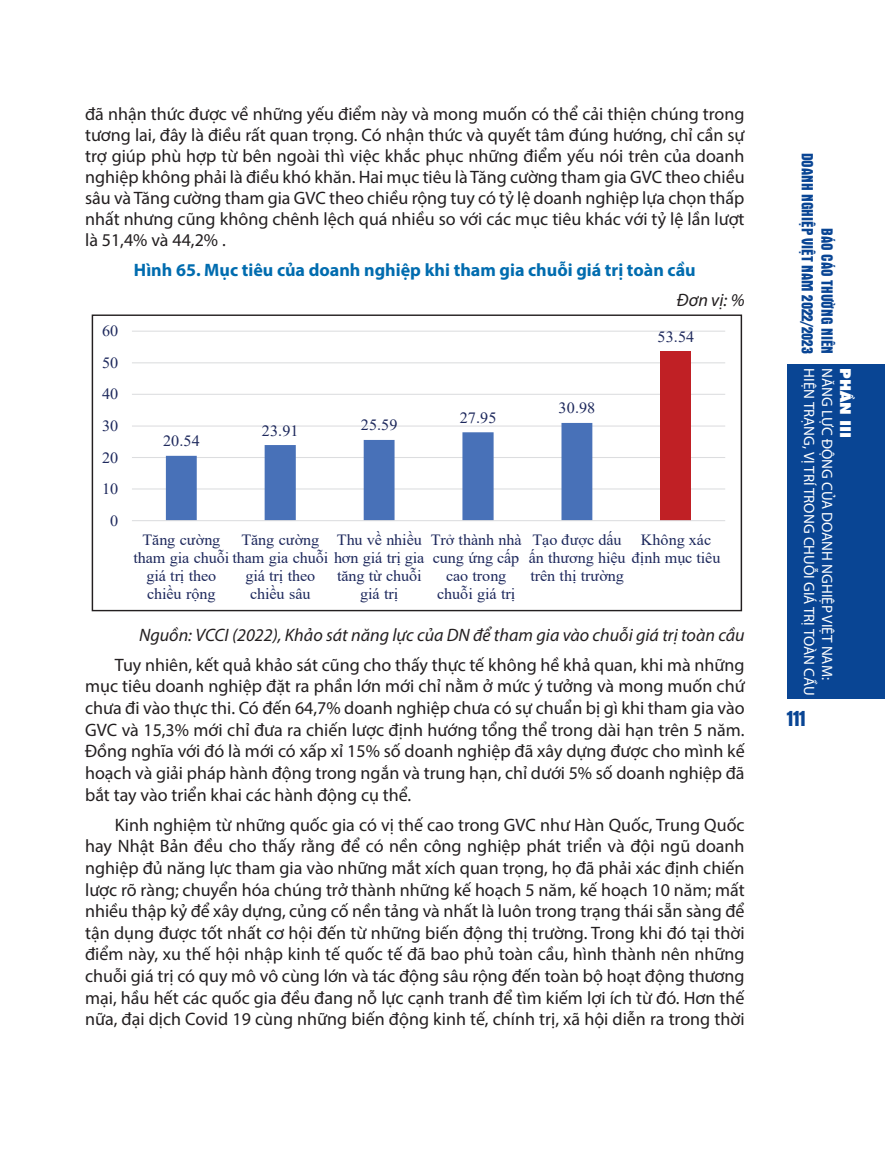
<style>
.page{position:relative;width:885px;height:1153px;background:#fff}
.page>*{position:absolute;margin:0;border:0;box-sizing:border-box;transform-origin:0 0}
.t1{font:22.5px "UTM Aurora";color:#094594}
.t2{font:18px/21.6px "Myriad Pro";color:#231f20;text-align:justify}
.t3{font:italic 18px "Myriad Pro";color:#231f20}
.t4{font:700 18px "Myriad Pro";color:#006caf}
.t5{font:16.5px/19.8px "UTM Aurora";color:#094594;text-align:right}
.t6{font:15.6px/18px "Times New Roman";letter-spacing:-.005em;color:#1d285c;text-align:center;scale:1.04 1}
.t7{font:15px "Myriad Pro";color:#fff}
.t8{font:15px "UTM Futura Extra";color:#fff}
</style>
<div class="page">
<div style="left:787px;top:364px;width:97px;height:334px;background:#094594"></div>
<hr style="left:132px;top:488px;width:593px;height:1px;background:#dcdddf">
<hr style="left:132px;top:457px;width:593px;height:1px;background:#dcdddf">
<hr style="left:132px;top:425px;width:593px;height:1px;background:#dcdddf">
<hr style="left:132px;top:394px;width:593px;height:1px;background:#dcdddf">
<hr style="left:132px;top:362px;width:593px;height:1px;background:#dcdddf">
<hr style="left:132px;top:330px;width:593px;height:2px;background:#dcdddf">
<div style="left:660px;top:351px;width:31px;height:169px;background:#c02025"></div>
<svg style="left:166px;top:423px;width:426px;height:97px"></svg>
<hr style="left:132px;top:520px;width:593px;height:1px;background:#dcdddf">
<p class="t2" style="left:85px;top:103px;width:661px;line-height:21px">đã nhận thức được về những yếu điểm này và mong muốn có thể cải thiện chúng trong tương lai, đây là điều rất quan trọng. Có nhận thức và quyết tâm đúng hướng, chỉ cần sự trợ giúp phù hợp từ bên ngoài thì việc khắc phục những điểm yếu nói trên của doanh nghiệp không phải là điều khó khăn. Hai mục tiêu là Tăng cường tham gia GVC theo chiều sâu và Tăng cường tham gia GVC theo chiều rộng tuy có tỷ lệ doanh nghiệp lựa chọn thấp nhất nhưng cũng không chênh lệch quá nhiều so với các mục tiêu khác với tỷ lệ lần lượt là 51,4% và 44,2% .</p>
<p class="t4" style="left:134px;top:258px;width:563px">Hình 65. Mục tiêu của doanh nghiệp khi tham gia chuỗi giá trị toàn cầu</p>
<p class="t3" style="left:677px;top:289px;width:69px">Đơn vị: %</p>
<p class="t6" style="left:102px;top:321px;width:17px">60</p>
<p class="t6" style="left:102px;top:353px;width:17px">50</p>
<p class="t6" style="left:102px;top:384px;width:17px">40</p>
<p class="t6" style="left:102px;top:416px;width:17px">30</p>
<p class="t6" style="left:102px;top:448px;width:17px">20</p>
<p class="t6" style="left:102px;top:479px;width:17px">10</p>
<p class="t6" style="left:110px;top:511px;width:9px">0</p>
<p class="t6" style="left:163px;top:431px;width:37px">20.54</p>
<p class="t6" style="left:262px;top:421px;width:37px">23.91</p>
<p class="t6" style="left:361px;top:415px;width:37px">25.59</p>
<p class="t6" style="left:459px;top:408px;width:37px">27.95</p>
<p class="t6" style="left:558px;top:398px;width:37px">30.98</p>
<p class="t6" style="left:657px;top:327px;width:37px">53.54</p>
<p class="t6" style="left:337px;top:530px;width:83px">Thu về nhiều</p>
<p class="t6" style="left:337px;top:566px;width:83px">tăng từ chuỗi giá trị</p>
<p class="t6" style="left:430px;top:530px;width:89px">Trở thành nhà cung ứng cấp cao trong chuỗi giá trị</p>
<p class="t6" style="left:528px;top:530px;width:186px;text-align:left">Tạo được dấu<br>ấn thương hiệu định mục tiêu trên thị trường</p>
<p class="t6" style="left:640px;top:530px;width:69px">Không xác</p>
<p class="t6" style="left:143px;top:530px;width:76px">Tăng cường</p>
<p class="t6" style="left:133px;top:548px;width:281px">tham gia chuỗi tham gia chuỗi hơn giá trị gia</p>
<p class="t6" style="left:146px;top:566px;width:69px">giá trị theo</p>
<p class="t6" style="left:147px;top:583px;width:67px">chiều rộng</p>
<p class="t6" style="left:241px;top:530px;width:76px">Tăng cường</p>
<p class="t6" style="left:245px;top:566px;width:69px">giá trị theo chiều sâu</p>
<p class="t3" style="left:139px;top:623px;width:607px">Nguồn: VCCI (2022), Khảo sát năng lực của DN để tham gia vào chuỗi giá trị toàn cầu</p>
<p class="t2" style="left:85px;top:653px;width:661px;text-indent:30px">Tuy nhiên, kết quả khảo sát cũng cho thấy thực tế không hề khả quan, khi mà những mục tiêu doanh nghiệp đặt ra phần lớn mới chỉ nằm ở mức ý tưởng và mong muốn chứ chưa đi vào thực thi. Có đến 64,7% doanh nghiệp chưa có sự chuẩn bị gì khi tham gia vào GVC và 15,3% mới chỉ đưa ra chiến lược định hướng tổng thể trong dài hạn trên 5 năm.<br>Đồng nghĩa với đó là mới có xấp xỉ 15% số doanh nghiệp đã xây dựng được cho mình kế hoạch và giải pháp hành động trong ngắn và trung hạn, chỉ dưới 5% số doanh nghiệp đã bắt tay vào triển khai các hành động cụ thể.</p>
<p class="t2" style="left:85px;top:813px;width:661px;text-indent:30px">Kinh nghiệm từ những quốc gia có vị thế cao trong GVC như Hàn Quốc, Trung Quốc hay Nhật Bản đều cho thấy rằng để có nền công nghiệp phát triển và đội ngũ doanh nghiệp đủ năng lực tham gia vào những mắt xích quan trọng, họ đã phải xác định chiến lược rõ ràng; chuyển hóa chúng trở thành những kế hoạch 5 năm, kế hoạch 10 năm; mất nhiều thập kỷ để xây dựng, củng cố nền tảng và nhất là luôn trong trạng thái sẵn sàng để tận dụng được tốt nhất cơ hội đến từ những biến động thị trường. Trong khi đó tại thời điểm này, xu thế hội nhập kinh tế quốc tế đã bao phủ toàn cầu, hình thành nên những chuỗi giá trị có quy mô vô cùng lớn và tác động sâu rộng đến toàn bộ hoạt động thương mại, hầu hết các quốc gia đều đang nỗ lực cạnh tranh để tìm kiếm lợi ích từ đó. Hơn thế nữa, đại dịch Covid 19 cùng những biến động kinh tế, chính trị, xã hội diễn ra trong thời</p>
<p class="t5" style="left:837px;top:153px;width:203px;rotate:90deg">BÁO CÁO THƯỜNG NIÊN<br>DOANH NGHIỆP VIỆT NAM 2022/2023</p>
<p class="t7" style="left:818px;top:368px;width:328px;rotate:90deg">HIỆN TRẠNG, VỊ TRÍ TRONG CHUỖI GIÁ TRỊ TOÀN CẦU</p>
<p class="t7" style="left:836px;top:368px;width:313px;rotate:90deg">NĂNG LỰC ĐỘNG CỦA DOANH NGHIỆP VIỆT NAM:</p>
<p class="t8" style="left:855px;top:368px;width:71px;rotate:90deg">PHẦN III</p>
<p class="t1" style="left:787px;top:703px;width:20px">111</p>
</div>
